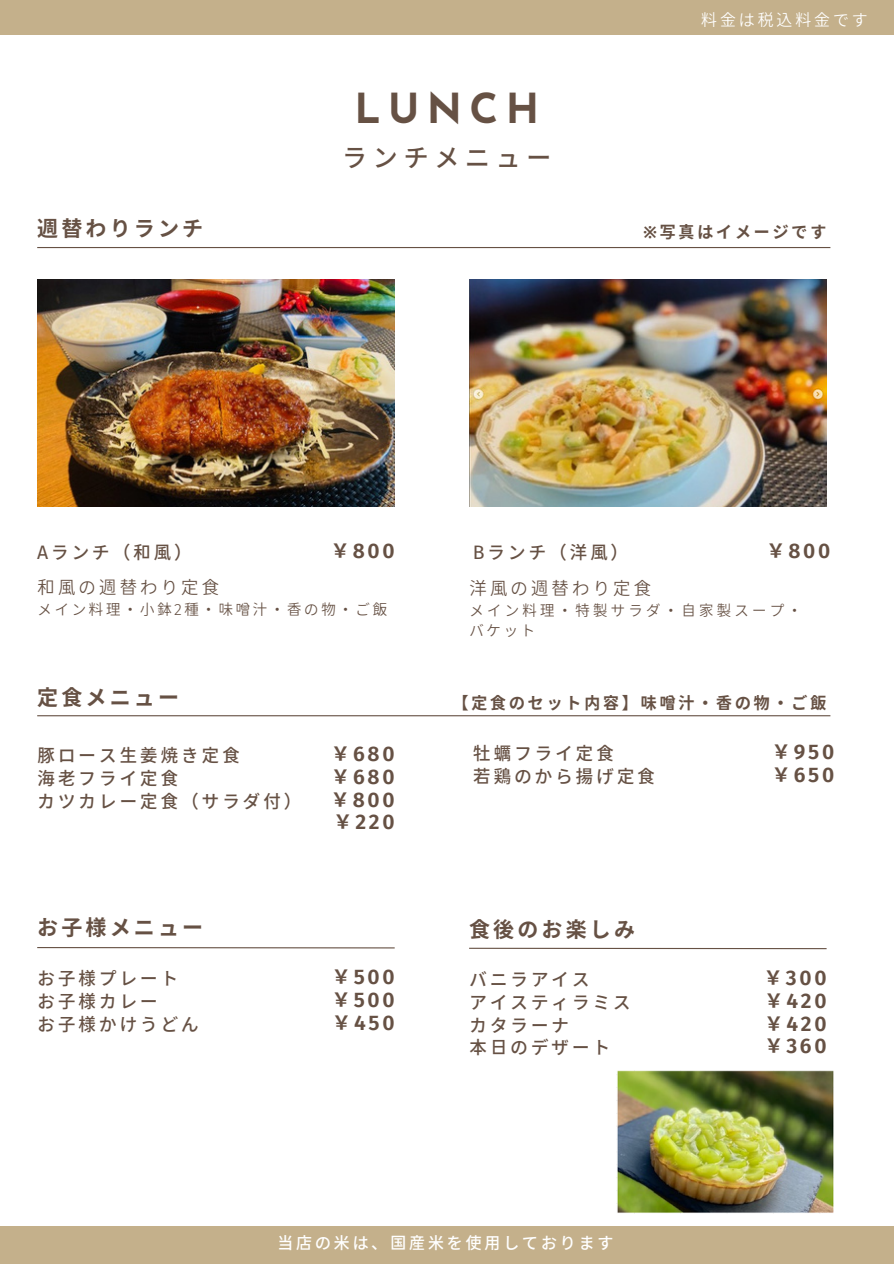
<style>
.page{position:relative;width:894px;height:1264px;background:#fff}
.page>*{position:absolute;margin:0;border:0;box-sizing:border-box;transform-origin:0 0}
.t1{font:700 41.4px "Josefin Sans";letter-spacing:.18em;color:#665144}
.t2{font:500 25.5px "Glow Sans J";letter-spacing:.205em;color:#665144}
.t3{font:700 21px "Noto Sans CJ Ksc";letter-spacing:.15em;color:#665144}
.t4{font:700 19.5px "Glow Sans J";letter-spacing:.14em;color:#665144}
.t5{font:500 18px "Glow Sans J";letter-spacing:.14em;color:#665144}
.t6{font:18px "Glow Sans J";letter-spacing:.14em;color:#665144}
.t7{font:700 16.5px "Glow Sans J";letter-spacing:.14em;color:#665144}
.t8{font:500 16.5px "Glow Sans J";letter-spacing:.14em;color:#fff}
.t9{font:16.5px "Glow Sans J";letter-spacing:.14em;color:#fff}
.t10{font:15px/20.2px "Glow Sans J";letter-spacing:.175em;color:#665144}
.t11{font:15px "Glow Sans J";letter-spacing:.14em;color:#665144}
.s1{font-family:"Noto Sans"}
</style>
<div class="page">
<div style="left:0;top:0;width:893px;height:1263px;background:#c4b08b"></div>
<div style="left:0;top:36px;width:893px;height:1190px;background:#fff"></div>
<hr style="left:37px;top:247px;width:793px;height:1px;background:#665144">
<hr style="left:37px;top:715px;width:793px;height:1px;background:#665144">
<hr style="left:469px;top:947px;width:357px;height:2px;background:#665144">
<img style="left:37px;top:280px;width:357px;height:226px">
<img style="left:469px;top:280px;width:357px;height:226px">
<hr style="left:37px;top:947px;width:357px;height:1px;background:#665144">
<img style="left:616px;top:1070px;width:217px;height:143px">
<h6 class="t3" style="left:37px;top:212px;width:167px">週替わりランチ</h6>
<h3 class="t1" style="left:354px;top:92px;width:186px">LUNCH</h3>
<h2 class="t2" style="left:342px;top:137px;width:211px">ランチメニュー</h2>
<h4 class="t9" style="left:700px;top:7px;width:169px">料金は税込料金です</h4>
<h4 class="t7" style="left:643px;top:219px;width:185px"><span class="s1">※</span>写真はイメージです</h4>
<p class="t5" style="left:37px;top:538px;width:156px">Aランチ（和風）</p>
<p class="t4" style="left:330px;top:535px;width:66px">￥800</p>
<p class="t5" style="left:473px;top:537px;width:157px">Bランチ（洋風）</p>
<h4 class="t4" style="left:766px;top:535px;width:66px">￥800</h4>
<h4 class="t6" style="left:37px;top:573px;width:178px">和風の週替わり定食</h4>
<h6 class="t11" style="left:37px;top:597px;width:351px">メイン料理・ 小鉢2種・ 味噌汁・ 香の物・ ご飯</h6>
<h5 class="t3" style="left:37px;top:680px;width:143px">定食メニュー</h5>
<h3 class="t5" style="left:37px;top:741px;width:198px">豚ロース生姜焼き定食</h3>
<h6 class="t5" style="left:37px;top:764px;width:137px">海老フライ定食</h6>
<p class="t5" style="left:37px;top:786px;width:266px">カツカレー定食（サラダ付）</p>
<h4 class="t4" style="left:331px;top:738px;width:65px">￥680</h4>
<h6 class="t4" style="left:331px;top:761px;width:65px">￥680</h6>
<h4 class="t4" style="left:330px;top:784px;width:66px">￥800</h4>
<h6 class="t4" style="left:333px;top:806px;width:63px">￥220</h6>
<h3 class="t3" style="left:37px;top:911px;width:167px">お子様メニュー</h3>
<p class="t5" style="left:37px;top:964px;width:143px">お子様プレート</p>
<h4 class="t4" style="left:331px;top:961px;width:65px">￥500</h4>
<h6 class="t5" style="left:37px;top:987px;width:122px">お子様カレー</h6>
<h4 class="t4" style="left:331px;top:984px;width:65px">￥500</h4>
<h6 class="t5" style="left:37px;top:1009px;width:163px">お子様かけうどん</h6>
<h4 class="t4" style="left:332px;top:1007px;width:64px">￥450</h4>
<h4 class="t6" style="left:469px;top:574px;width:178px">洋風の週替わり定食</h4>
<h6 class="t10" style="left:469px;top:599px;width:322px">メイン料理・ 特製サラダ・ 自家製スープ・バケット</h6>
<h6 class="t7" style="left:452px;top:689px;width:375px">【定食のセット内容】味噌汁・ 香の物・ ご飯</h6>
<p class="t5" style="left:473px;top:739px;width:137px">牡蠣フライ定食</p>
<p class="t4" style="left:771px;top:736px;width:64px">￥950</p>
<p class="t5" style="left:473px;top:762px;width:178px">若鶏のから揚げ定食</p>
<p class="t4" style="left:771px;top:759px;width:64px">￥650</p>
<h4 class="t3" style="left:469px;top:912px;width:167px">食後のお楽しみ</h4>
<h6 class="t5" style="left:469px;top:965px;width:122px">バニラアイス</h6>
<h4 class="t4" style="left:763px;top:962px;width:64px">￥300</h4>
<h4 class="t5" style="left:469px;top:987px;width:163px">アイスティラミス</h4>
<h6 class="t4" style="left:763px;top:985px;width:64px">￥420</h6>
<h4 class="t5" style="left:469px;top:1010px;width:102px">カタラーナ</h4>
<h6 class="t4" style="left:763px;top:1007px;width:64px">￥420</h6>
<h3 class="t5" style="left:469px;top:1033px;width:143px">本日のデザート</h3>
<p class="t4" style="left:763px;top:1030px;width:64px">￥360</p>
<h5 class="t8" style="left:277px;top:1229px;width:338px">当店の米は、国産米を使用しております</h5>
</div>
